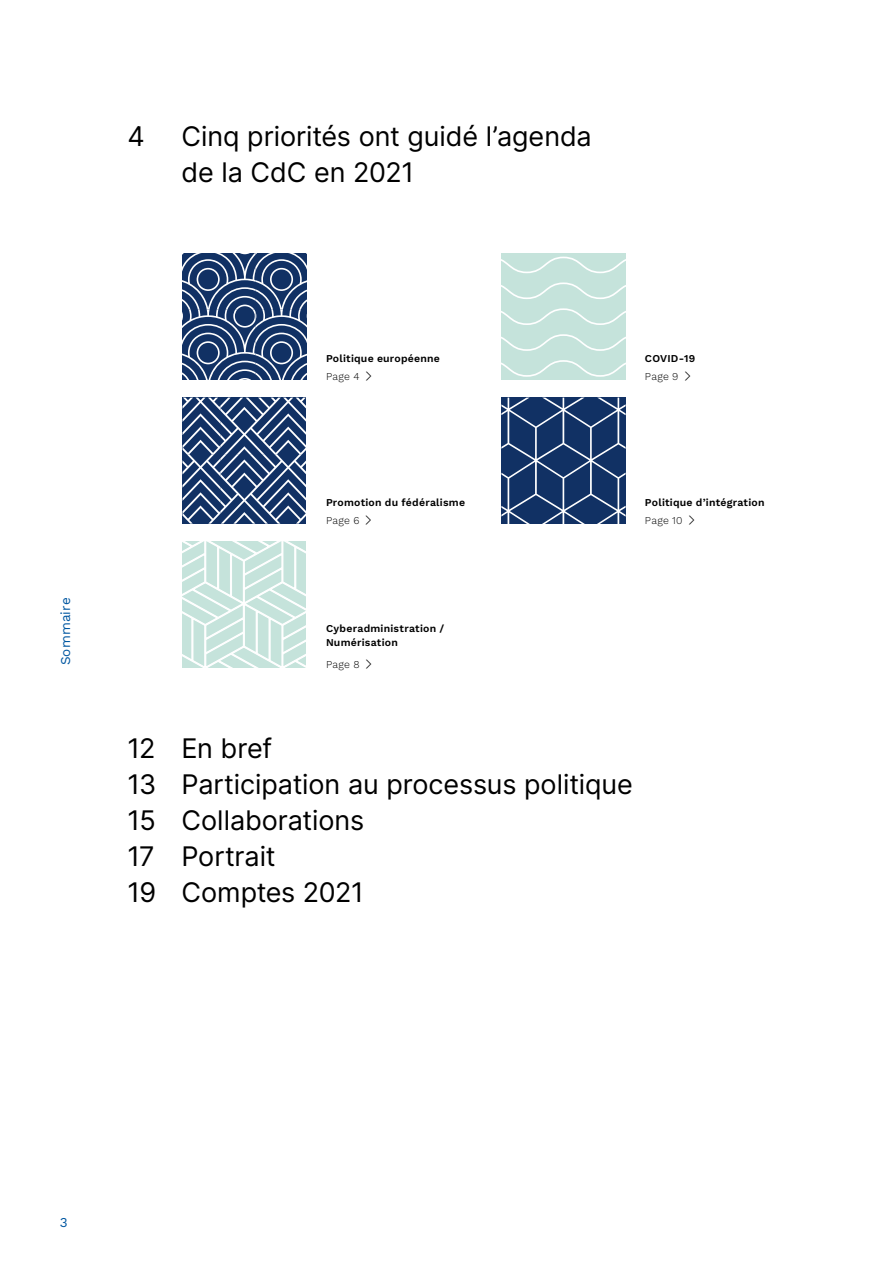
<style>
.page{position:relative;width:893px;height:1263px;background:#fff}
.page>*{position:absolute;margin:0;border:0;box-sizing:border-box;transform-origin:0 0}
.t1{font:27px/36px "Inter";letter-spacing:-.005em;color:#000}
.t2{font:13.5px "Work Sans";letter-spacing:.005em;color:#0057a1}
.t3{font:600 10.5px/14.2px "Work Sans";letter-spacing:.02em;color:#000}
.t4{font:300 10.5px "Work Sans";letter-spacing:.03em;color:#000}
</style>
<div class="page">
<svg style="left:182px;top:253px;width:125px;height:127px;background:#3f5982"></svg>
<svg style="left:182px;top:398px;width:124px;height:126px;background:#455e86"></svg>
<svg style="left:182px;top:542px;width:124px;height:126px"></svg>
<svg style="left:501px;top:254px;width:125px;height:126px;background:#c9e5dd"></svg>
<svg style="left:501px;top:398px;width:125px;height:126px;background:#2d4976"></svg>
<p class="t1" style="left:128px;top:117px;width:19px">4</p>
<p class="t1" style="left:182px;top:117px;width:412px">Cinq priorités ont guidé l’agenda de la CdC en 2021</p>
<p class="t2" style="left:55px;top:665px;width:69px;rotate:-90deg">Sommaire</p>
<p class="t3" style="left:326px;top:350px;width:116px">Politique européenne</p>
<p class="t4" style="left:326px;top:368px;width:35px">Page 4</p>
<p class="t3" style="left:645px;top:350px;width:52px">COVID-19</p>
<p class="t4" style="left:645px;top:368px;width:35px">Page 9</p>
<p class="t3" style="left:326px;top:494px;width:141px">Promotion du fédéralisme</p>
<p class="t4" style="left:326px;top:512px;width:35px">Page 6</p>
<p class="t3" style="left:645px;top:494px;width:121px">Politique d’intégration</p>
<p class="t4" style="left:645px;top:512px;width:39px">Page 10</p>
<p class="t3" style="left:326px;top:620px;width:120px">Cyberadministration /<br>Numérisation</p>
<p class="t4" style="left:326px;top:656px;width:35px">Page 8</p>
<p class="t1" style="left:128px;top:729px;width:507px">12 En bref<br>13 Participation au processus politique<br>15 Collaborations<br>17 Portrait<br>19 Comptes 2021</p>
<p class="t2" style="left:60px;top:1212px;width:9px">3</p>
</div>
